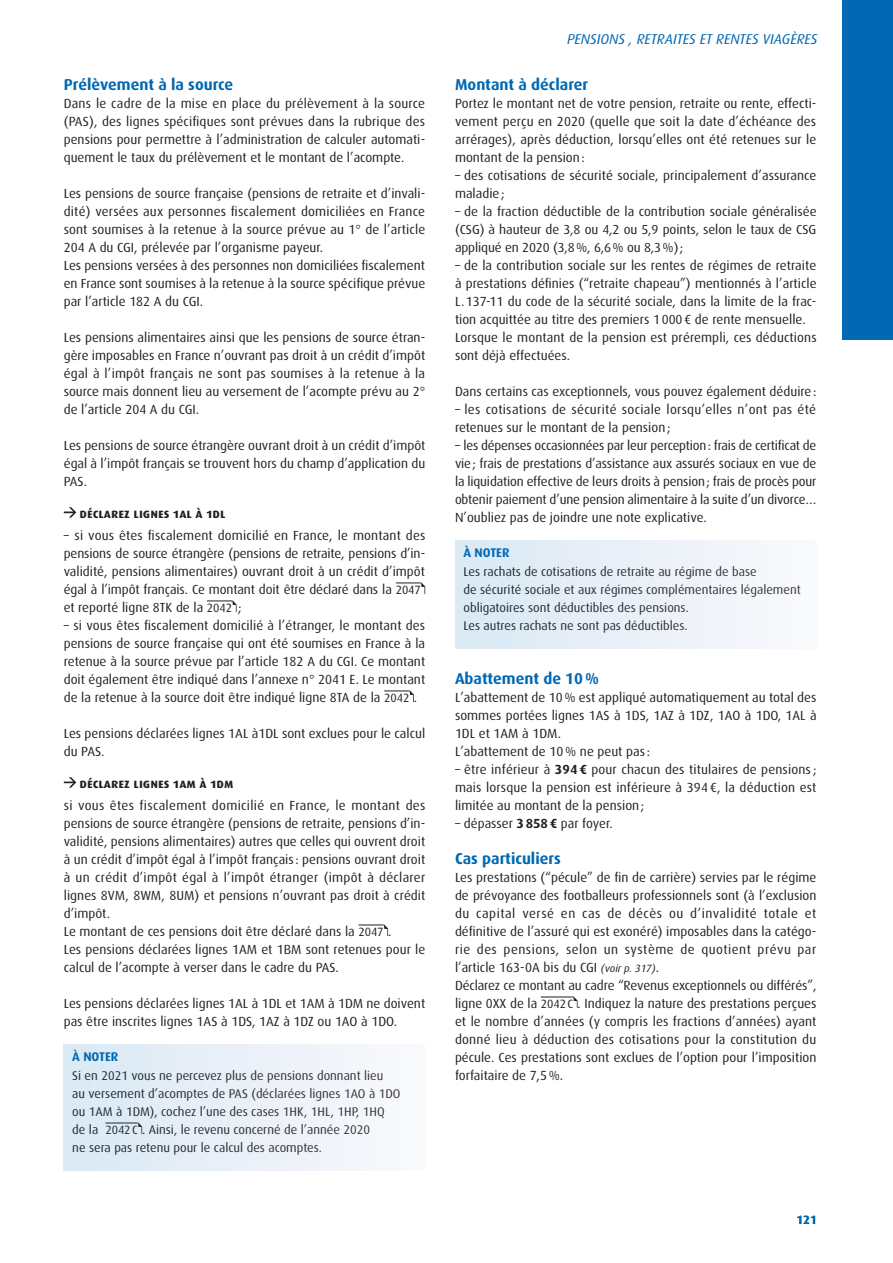
<style>
.page{position:relative;width:893px;height:1263px;background:#fff}
.page>*{position:absolute;margin:0;border:0;box-sizing:border-box;transform-origin:0 0}
.titre_3{font:700 15.75px "Dax";color:#0168b3}
.t1{font:italic 14.25px "Dax";color:#0168b3}
.cdt{font:13.5px "Dax Bold Caps";color:#231f20}
.cdt-2{font:13.2px/18px "Dax";color:#231f20;text-align:justify}
.cdt-saut{font:13.2px/18px "Dax";color:#231f20;text-align:justify}
.cdt-3{font:13.2px/18px "Dax";letter-spacing:.02em;color:#231f20}
.cdt-4{font:13.05px/18px "Dax";letter-spacing:-.005em;color:#231f20;text-align:justify}
.blue_box_cdt{font:12.6px/18px "Dax";color:#231f20}
.blue_box_cdt-2{font:12.6px "Dax Bold Caps";color:#0168b3}
.t2{font:700 12px "Dax";color:#0168b3}
.s1{font-size:12px}
.s2{font-size:13.2px}
.s3{font-weight:700}
.s4{font-style:italic;font-size:10.5px}
</style>
<div class="page">
<div style="left:842px;top:0;width:51px;height:340px;background:#0168b3"></div>
<svg style="left:64px;top:507px;width:12px;height:10px"></svg>
<svg style="left:396px;top:582px;width:29px;height:12px"></svg>
<svg style="left:207px;top:600px;width:30px;height:12px"></svg>
<svg style="left:384px;top:690px;width:30px;height:12px"></svg>
<svg style="left:64px;top:777px;width:12px;height:10px"></svg>
<svg style="left:358px;top:924px;width:30px;height:12px"></svg>
<div style="left:64px;top:1044px;width:361px;height:126px;background:linear-gradient(to right,#dae8f3,#faf9fc)"></div>
<hr style="left:541px;top:996px;width:32px;height:1px;background:#231f20">
<div style="left:455px;top:540px;width:361px;height:108px;background:linear-gradient(to right,#dae9f4,#faf9fc)"></div>
<svg style="left:573px;top:996px;width:5px;height:12px"></svg>
<p class="titre_3" style="left:64px;top:76px;width:171px">Prélèvement à la source</p>
<p class="cdt-saut" style="left:64px;top:95px;width:363px">Dans le cadre de la mise en place du prélèvement à la source (PAS), des lignes spécifiques sont prévues dans la rubrique des pensions pour permettre à l’administration de calculer automati&shy;quement le taux du prélèvement et le montant de l’acompte.</p>
<p class="cdt-2" style="left:64px;top:185px;width:363px">Les pensions de source française (pensions de retraite et d’invali&shy;dité) versées aux personnes fiscalement domiciliées en France sont soumises à la retenue à la source prévue au 1° de l’article 204 A du CGI, prélevée par l’organisme payeur.</p>
<p class="cdt-saut" style="left:64px;top:257px;width:363px">Les pensions versées à des personnes non domiciliées fiscalement en France sont soumises à la retenue à la source spécifique prévue par l’article 182 A du CGI.</p>
<p class="cdt-saut" style="left:64px;top:329px;width:363px">Les pensions alimentaires ainsi que les pensions de source étran&shy;gère imposables en France n’ouvrant pas droit à un crédit d’impôt égal à l’impôt français ne sont pas soumises à la retenue à la source mais donnent lieu au versement de l’acompte prévu au 2° de l’article 204 A du CGI.</p>
<p class="cdt-saut" style="left:64px;top:437px;width:363px">Les pensions de source étrangère ouvrant droit à un crédit d’impôt égal à l’impôt français se trouvent hors du champ d’application du PAS.</p>
<p class="cdt" style="left:79px;top:505px;width:148px">déclarez lignes 1al à 1dl</p>
<p class="cdt-2" style="left:64px;top:527px;width:363px;text-align:left">– si vous êtes fiscalement domicilié en France, le montant des pensions de source étrangère (pensions de retraite, pensions d’in&shy;validité, pensions alimentaires) ouvrant droit à un crédit d’impôt égal à l’impôt français. Ce montant doit être déclaré dans la <span class="s1">2047 </span>et reporté ligne 8TK de la <span class="s1">2042</span> ;</p>
<p class="cdt-saut" style="left:64px;top:617px;width:363px">– si vous êtes fiscalement domicilié à l’étranger, le montant des pensions de source française qui ont été soumises en France à la retenue à la source prévue par l’article 182 A du CGI. Ce montant doit également être indiqué dans l’annexe n° 2041 E. Le montant de la retenue à la source doit être indiqué ligne 8TA de la <span class="s1">2042</span> .</p>
<p class="cdt-saut" style="left:64px;top:725px;width:363px">Les pensions déclarées lignes 1AL à1DL sont exclues pour le calcul du PAS.</p>
<p class="cdt" style="left:79px;top:775px;width:156px">déclarez lignes 1am à 1dm</p>
<p class="cdt-2" style="left:64px;top:797px;width:363px">si vous êtes fiscalement domicilié en France, le montant des pensions de source étrangère (pensions de retraite, pensions d’in&shy;validité, pensions alimentaires) autres que celles qui ouvrent droit à un crédit d’impôt égal à l’impôt français : pensions ouvrant droit à un crédit d’impôt égal à l’impôt étranger (impôt à déclarer lignes 8VM, 8WM, 8UM) et pensions n’ouvrant pas droit à crédit d’impôt.</p>
<p class="cdt-2" style="left:64px;top:923px;width:329px">Le montant de ces pensions doit être déclaré dans la <span class="s1">2047</span> .</p>
<p class="cdt-saut" style="left:64px;top:941px;width:363px">Les pensions déclarées lignes 1AM et 1BM sont retenues pour le calcul de l’acompte à verser dans le cadre du PAS.</p>
<p class="cdt-saut" style="left:64px;top:995px;width:363px">Les pensions déclarées lignes 1AL à 1DL et 1AM à 1DM ne doivent pas être inscrites lignes 1AS à 1DS, 1AZ à 1DZ ou 1AO à 1DO.</p>
<p class="blue_box_cdt-2" style="left:72px;top:1049px;width:47px">À NOTER</p>
<p class="blue_box_cdt" style="left:72px;top:1067px;width:330px">Si en 2021 vous ne percevez plus de pensions donnant lieu<br>au versement d’acomptes de PAS (déclarées lignes 1AO à 1DO ou 1AM à 1DM), cochez l’une des cases 1HK, 1HL, 1HP, 1HQ de la <span class="s1">2042C</span> . Ainsi, le revenu concerné de l’année 2020<br>ne sera pas retenu pour le calcul des acomptes.</p>
<p class="t1" style="left:567px;top:31px;width:252px">PENSIONS , RETRAITES ET RENTES VIAGÈRES</p>
<p class="titre_3" style="left:455px;top:76px;width:135px">Montant à déclarer</p>
<p class="cdt-2" style="left:455px;top:95px;width:363px">Portez le montant net de votre pension, retraite ou rente, effecti&shy;vement perçu en 2020 (quelle que soit la date d’échéance des arrérages), après déduction, lorsqu’elles ont été retenues sur le montant de la pension:</p>
<p class="cdt-2" style="left:455px;top:167px;width:363px">– des cotisations de sécurité sociale, principalement d’assurance maladie;</p>
<p class="cdt-4" style="left:455px;top:203px;width:363px"><span class="s2">–</span> de la fraction déductible de la contribution sociale généralisée (CSG) à hauteur de 3,8 ou 4,2 ou 5,9 points, selon le taux de CSG appliqué en 2020 (3,8%, 6,6% ou 8,3%);</p>
<p class="cdt-2" style="left:455px;top:257px;width:363px">– de la contribution sociale sur les rentes de régimes de retraite à prestations définies (“retraite chapeau”) mentionnés à l’article L.137-11 du code de la sécurité sociale, dans la limite de la frac&shy;tion acquittée au titre des premiers 1000€ de rente mensuelle.</p>
<p class="cdt-saut" style="left:455px;top:329px;width:363px">Lorsque le montant de la pension est prérempli, ces déductions sont déjà effectuées.</p>
<p class="cdt-2" style="left:455px;top:383px;width:363px">Dans certains cas exceptionnels, vous pouvez également déduire:</p>
<p class="cdt-3" style="left:455px;top:401px;width:363px">– les cotisations de sécurité sociale lorsqu’elles n’ont pas été retenues sur le montant de la pension;</p>
<p class="cdt-2" style="left:455px;top:437px;width:363px">– les dépenses occasionnées par leur perception: frais de certificat de vie; frais de prestations d’assistance aux assurés sociaux en vue de la liquidation effective de leurs droits à pension; frais de procès pour obtenir paiement d’une pension alimentaire à la suite d’un divorce…</p>
<p class="cdt-saut" style="left:455px;top:509px;width:253px">N’oubliez pas de joindre une note explicative.</p>
<p class="blue_box_cdt-2" style="left:463px;top:545px;width:47px">À NOTER</p>
<p class="blue_box_cdt" style="left:463px;top:563px;width:339px">Les rachats de cotisations de retraite au régime de base<br>de sécurité sociale et aux régimes complémentaires légalement obligatoires sont déductibles des pensions.</p>
<p class="blue_box_cdt" style="left:463px;top:617px;width:226px">Les autres rachats ne sont pas déductibles.</p>
<p class="titre_3" style="left:455px;top:670px;width:146px">Abattement de 10%</p>
<p class="cdt-2" style="left:455px;top:689px;width:363px">L’abattement de 10% est appliqué automatiquement au total des sommes portées lignes 1AS à 1DS, 1AZ à 1DZ, 1AO à 1DO, 1AL à 1DL et 1AM à 1DM.</p>
<p class="cdt-2" style="left:455px;top:743px;width:197px">L’abattement de 10% ne peut pas :</p>
<p class="cdt-2" style="left:455px;top:761px;width:363px">– être inférieur à <span class="s3">394 €</span> pour chacun des titulaires de pensions ; mais lorsque la pension est inférieure à 394 €, la déduction est limitée au montant de la pension;</p>
<p class="cdt-2" style="left:455px;top:815px;width:159px">– dépasser <span class="s3">3858€</span> par foyer.</p>
<p class="titre_3" style="left:455px;top:850px;width:107px">Cas particuliers</p>
<p class="cdt-2" style="left:455px;top:869px;width:363px">Les prestations (“pécule” de fin de carrière) servies par le régime de prévoyance des footballeurs professionnels sont (à l’exclusion du capital versé en cas de décès ou d’invalidité totale et définitive de l’assuré qui est exonéré) imposables dans la catégo&shy;rie des pensions, selon un système de quotient prévu par l’article 163-0A bis du CGI <span class="s4">(voir p. 317)</span>.</p>
<p class="cdt-2" style="left:455px;top:977px;width:363px">Déclarez ce montant au cadre “Revenus exceptionnels ou différés”, ligne 0XX de la <span class="s1">2042C</span> . Indiquez la nature des prestations perçues et le nombre d’années (y compris les fractions d’années) ayant donné lieu à déduction des cotisations pour la constitution du pécule. Ces prestations sont exclues de l’option pour l’imposition forfaitaire de 7,5%.</p>
<p class="t2" style="left:796px;top:1213px;width:22px">121</p>
</div>
